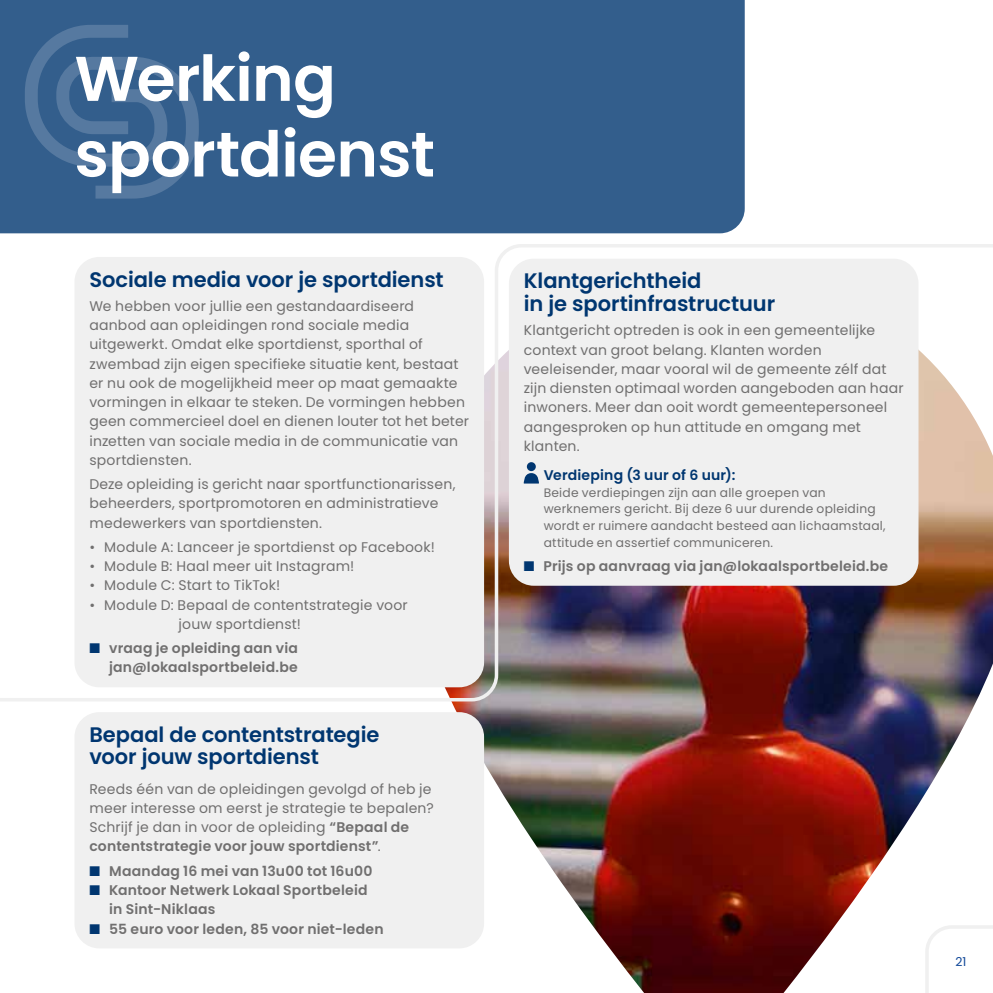
<style>
.page{position:relative;width:993px;height:993px;background:#fff}
.page>*{position:absolute;margin:0;border:0;box-sizing:border-box;transform-origin:0 0}
.t1{font:600 63px/75.6px "Poppins";letter-spacing:-.01em;color:#fff}
.t2{font:600 21px/22.8px "Poppins";letter-spacing:-.005em;color:#003670}
.t3{font:14px/19.2px "Poppins";letter-spacing:.015em;color:#706f6f}
.t4{font:600 14px/19.2px "Poppins";letter-spacing:.015em;color:#706f6f;text-align:right}
.t5{font:600 14px "Poppins";letter-spacing:.015em;color:#003670}
.t6{font:12.25px/16.6px "Poppins";letter-spacing:.02em;color:#706f6f}
.t7{font:12.25px "Poppins";color:#104798}
.s1{color:#003670}
.s2{font-weight:600}
</style>
<div class="page">
<img style="left:452px;top:703px;width:524px;height:289px">
<img style="left:0;top:244px;width:992px;height:459px">
<div style="left:74px;top:257px;width:410px;height:430px;background:#f0f0f0;border-radius:25px"></div>
<div style="left:508px;top:258px;width:410px;height:327px;background:#f0f0f0;border-radius:25px"></div>
<div style="left:74px;top:712px;width:410px;height:236px;background:#f0f0f0;border-radius:25px"></div>
<div style="left:526px;top:462px;width:9px;height:9px;background:#003670;border-radius:50%"></div>
<svg style="left:523px;top:473px;width:16px;height:10px"></svg>
<div style="left:0;top:0;width:744px;height:233px;background:#335e8c"></div>
<svg style="left:25px;top:25px;width:174px;height:173px;background:#3e6792"></svg>
<svg style="left:923px;top:923px;width:69px;height:69px"></svg>
<h1 class="t1" style="left:74px;top:41px;width:362px">Werking sportdienst</h1>
<h2 class="t2" style="left:89px;top:268px;width:356px">Sociale media voor je sportdienst</h2>
<p class="t3" style="left:89px;top:296px;width:381px">We hebben voor jullie een gestandaardiseerd aanbod aan opleidingen rond sociale media uitgewerkt. Omdat elke sportdienst, sporthal of zwembad zijn eigen specifieke situatie kent, bestaat er nu ook de mogelijkheid meer op maat gemaakte vormingen in elkaar te steken. De vormingen hebben geen commercieel doel en dienen louter tot het beter inzetten van sociale media in de communicatie van sportdiensten.</p>
<p class="t3" style="left:89px;top:474px;width:367px">Deze opleiding is gericht naar sportfunctionarissen, beheerders, sportpromotoren en administratieve medewerkers van sportdiensten.</p>
<p class="t3" style="left:89px;top:537px;width:347px">• Module A: Lanceer je sportdienst op Facebook!</p>
<p class="t3" style="left:89px;top:556px;width:266px">• Module B: Haal meer uit Instagram!</p>
<p class="t3" style="left:89px;top:575px;width:192px">• Module C: Start to TikTok!</p>
<p class="t3" style="left:178px;top:595px;width:231px;text-indent:-89px">• Module D: Bepaal de contentstrategie voor jouw sportdienst!</p>
<p class="t4" style="left:89px;top:638px;width:210px"><span class="s1">■</span> vraag je opleiding aan via jan@lokaalsportbeleid.be</p>
<h2 class="t2" style="left:89px;top:722px;width:291px">Bepaal de contentstrategie voor jouw sportdienst</h2>
<p class="t3" style="left:89px;top:779px;width:346px">Reeds één van de opleidingen gevolgd of heb je meer interesse om eerst je strategie te bepalen?<br>Schrijf je dan in voor de opleiding <span class="s2">“Bepaal de contentstrategie voor jouw sportdienst”</span>.</p>
<p class="t4" style="left:89px;top:860px;width:284px"><span class="s1">■</span> Maandag 16 mei van 13u00 tot 16u00</p>
<p class="t4" style="left:109px;top:880px;width:260px;text-align:left;text-indent:-20px"><span class="s1">■</span> Kantoor Netwerk Lokaal Sportbeleid in Sint-Niklaas</p>
<p class="t4" style="left:89px;top:918px;width:296px"><span class="s1">■</span> 55 euro voor leden, 85 voor niet-leden</p>
<h2 class="t2" style="left:523px;top:269px;width:253px">Klantgerichtheid<br>in je sportinfrastructuur</h2>
<p class="t3" style="left:523px;top:321px;width:381px">Klantgericht optreden is ook in een gemeentelijke context van groot belang. Klanten worden veeleisender, maar vooral wil de gemeente zélf dat zijn diensten optimaal worden aangeboden aan haar inwoners. Meer dan ooit wordt gemeentepersoneel aangesproken op hun attitude en omgang met klanten.</p>
<p class="t5" style="left:543px;top:467px;width:193px">Verdieping (3 uur of 6 uur):</p>
<p class="t6" style="left:543px;top:484px;width:343px">Beide verdiepingen zijn aan alle groepen van werknemers gericht. Bij deze 6 uur durende opleiding wordt er ruimere aandacht besteed aan lichaamstaal, attitude en assertief communiceren.</p>
<p class="t4" style="left:523px;top:556px;width:366px"><span class="s1">■</span> Prijs op aanvraag via jan@lokaalsportbeleid.be</p>
<p class="t7" style="left:955px;top:954px;width:13px">21</p>
</div>
